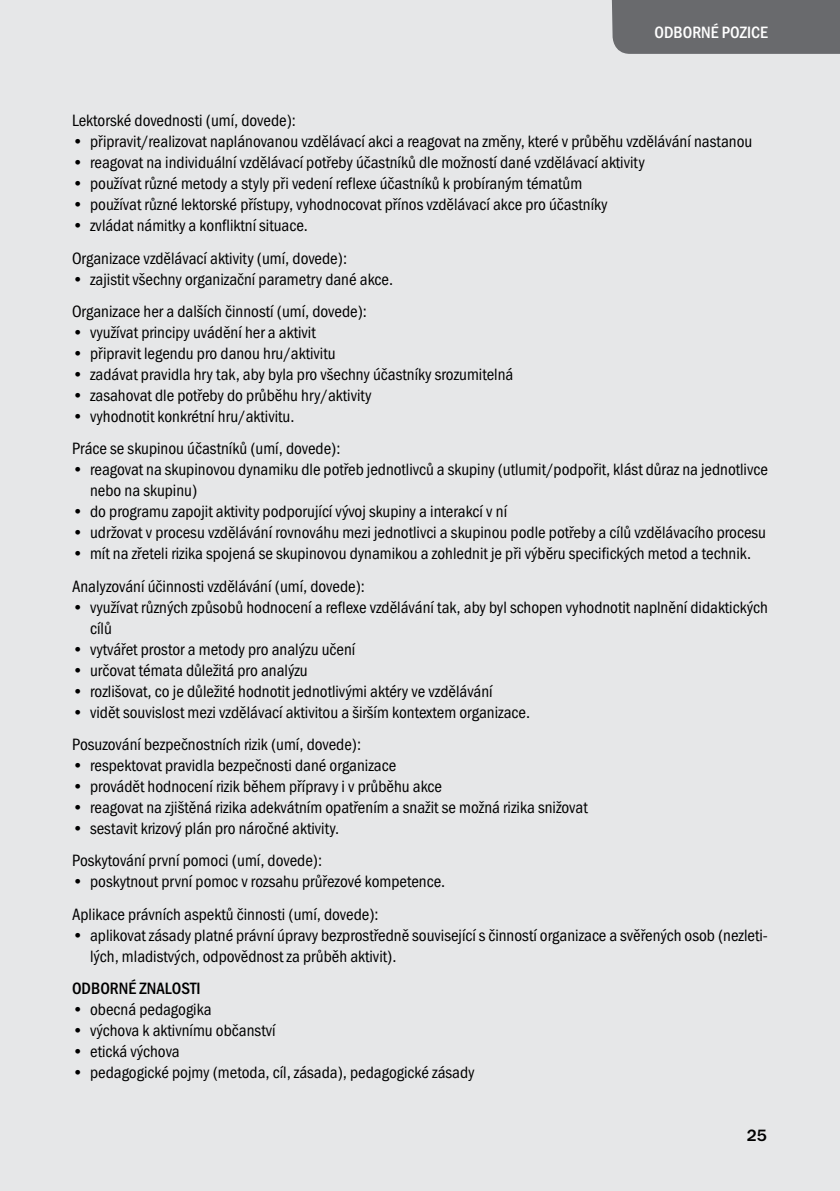
<style>
.page{position:relative;width:840px;height:1191px;background:#fff}
.page>*{position:absolute;margin:0;border:0;box-sizing:border-box;transform-origin:0 0}
.t1{font:condensed 17px/32.4px "Franklin Got Itc TEE";color:#000}
.t2{font:500 condensed 17px "Franklin Got Itc TEE";color:#000}
.t3{font:500 condensed 17px "Franklin Got Itc TEE";color:#fff}
.t4{font:500 17px "Franklin Got Itc TEE";color:#000}
</style>
<div class="page">
<div style="left:0;top:0;width:839px;height:1191px;background:#e6e7e8"></div>
<div style="left:610px;top:0;width:229px;height:54px;background:#696a6d"></div>
<p class="t3" style="left:654px;top:23px;width:114px">ODBORNÉ POZICE</p>
<p class="t1" style="left:72px;top:104px;width:225px">Lektorské dovednosti (umí, dovede):</p>
<p class="t1" style="left:72px;top:125px;width:681px">• připravit/realizovat naplánovanou vzdělávací akci a reagovat na změny, které v průběhu vzdělávání nastanou</p>
<p class="t1" style="left:72px;top:146px;width:574px">• reagovat na individuální vzdělávací potřeby účastníků dle možností dané vzdělávací aktivity</p>
<p class="t1" style="left:72px;top:167px;width:511px">• používat různé metody a styly při vedení reflexe účastníků k probíraným tématům</p>
<p class="t1" style="left:72px;top:188px;width:536px">• používat různé lektorské přístupy, vyhodnocovat přínos vzdělávací akce pro účastníky</p>
<p class="t1" style="left:72px;top:209px;width:276px">• zvládat námitky a konfliktní situace.<br>Organizace vzdělávací aktivity (umí, dovede):</p>
<p class="t1" style="left:72px;top:263px;width:322px">• zajistit všechny organizační parametry dané akce.<br>Organizace her a dalších činností (umí, dovede):</p>
<p class="t1" style="left:72px;top:316px;width:245px">• využívat principy uvádění her a aktivit</p>
<p class="t1" style="left:72px;top:337px;width:265px">• připravit legendu pro danou hru/aktivitu</p>
<p class="t1" style="left:72px;top:358px;width:442px">• zadávat pravidla hry tak, aby byla pro všechny účastníky srozumitelná</p>
<p class="t1" style="left:72px;top:379px;width:301px">• zasahovat dle potřeby do průběhu hry/aktivity</p>
<p class="t1" style="left:72px;top:400px;width:270px">• vyhodnotit konkrétní hru/aktivitu.<br>Práce se skupinou účastníků (umí, dovede):</p>
<p class="t1" style="left:90px;top:459px;width:679px;line-height:21px;text-indent:-18px">• reagovat na skupinovou dynamiku dle potřeb jednotlivců a skupiny (utlumit/podpořit, klást důraz na jednotlivce nebo na skupinu)</p>
<p class="t1" style="left:72px;top:495px;width:436px">• do programu zapojit aktivity podporující vývoj skupiny a interakcí v ní</p>
<p class="t1" style="left:72px;top:516px;width:695px">• udržovat v procesu vzdělávání rovnováhu mezi jednotlivci a skupinou podle potřeby a cílů vzdělávacího procesu</p>
<p class="t1" style="left:72px;top:537px;width:680px">• mít na zřeteli rizika spojená se skupinovou dynamikou a zohlednit je při výběru specifických metod a technik.<br>Analyzování účinnosti vzdělávání (umí, dovede):</p>
<p class="t1" style="left:90px;top:596px;width:679px;line-height:21px;text-indent:-18px">• využívat různých způsobů hodnocení a reflexe vzdělávání tak, aby byl schopen vyhodnotit naplnění didaktických cílů</p>
<p class="t1" style="left:72px;top:633px;width:285px">• vytvářet prostor a metody pro analýzu učení</p>
<p class="t1" style="left:72px;top:654px;width:237px">• určovat témata důležitá pro analýzu</p>
<p class="t1" style="left:72px;top:675px;width:422px">• rozlišovat, co je důležité hodnotit jednotlivými aktéry ve vzdělávání</p>
<p class="t1" style="left:72px;top:696px;width:459px">• vidět souvislost mezi vzdělávací aktivitou a širším kontextem organizace.<br>Posuzování bezpečnostních rizik (umí, dovede):</p>
<p class="t1" style="left:72px;top:749px;width:325px">• respektovat pravidla bezpečnosti dané organizace</p>
<p class="t1" style="left:72px;top:770px;width:371px">• provádět hodnocení rizik během přípravy i v průběhu akce</p>
<p class="t1" style="left:72px;top:791px;width:517px">• reagovat na zjištěná rizika adekvátním opatřením a snažit se možná rizika snižovat</p>
<p class="t1" style="left:72px;top:812px;width:268px">• sestavit krizový plán pro náročné aktivity.<br>Poskytování první pomoci (umí, dovede):</p>
<p class="t1" style="left:72px;top:865px;width:374px">• poskytnout první pomoc v rozsahu průřezové kompetence.<br>Aplikace právních aspektů činnosti (umí, dovede):</p>
<p class="t1" style="left:90px;top:924px;width:679px;line-height:21px;text-indent:-18px">• aplikovat zásady platné právní úpravy bezprostředně související s činností organizace a svěřených osob (nezleti&shy;lých, mladistvých, odpovědnost za průběh aktivit).</p>
<p class="t2" style="left:72px;top:978px;width:130px">ODBORNÉ ZNALOSTI</p>
<p class="t1" style="left:72px;top:993px;width:141px">• obecná pedagogika</p>
<p class="t1" style="left:72px;top:1014px;width:205px">• výchova k aktivnímu občanství</p>
<p class="t1" style="left:72px;top:1035px;width:109px">• etická výchova</p>
<p class="t1" style="left:72px;top:1056px;width:404px">• pedagogické pojmy (metoda, cíl, zásada), pedagogické zásady</p>
<p class="t4" style="left:746px;top:1125px;width:21px">25</p>
</div>
